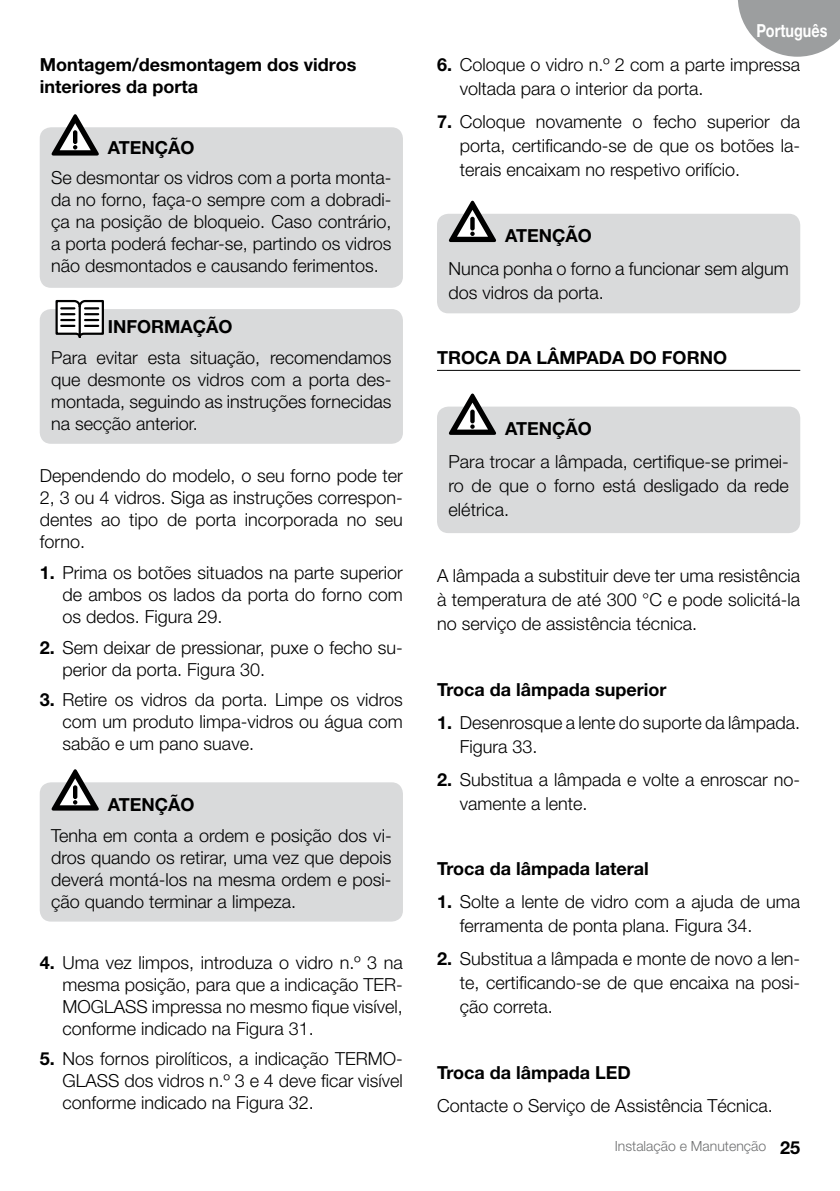
<style>
.page{position:relative;width:840px;height:1191px;background:#fff}
.page>*{position:absolute;margin:0;border:0;box-sizing:border-box;transform-origin:0 0}
.t1{font:300 18px/22px "Helvetica Neue";color:#000;text-align:justify}
.t2{font:700 18px/22px "Helvetica Neue";color:#000}
.t3{font:700 18px "Helvetica Neue";color:#fff;scale:.8 1}
.t4{font:300 14px "Helvetica Neue";color:#707172}
.s1{font-weight:700}
.s2{font-weight:700;font-size:18px;color:#000}
</style>
<div class="page">
<svg style="left:738px;top:0;width:101px;height:57px"></svg>
<div style="left:40px;top:782px;width:363px;height:139px;background:#d9dadb;border-radius:11px"></div>
<svg style="left:51px;top:769px;width:48px;height:41px"></svg>
<div style="left:40px;top:127px;width:363px;height:161px;background:#d9dadb;border-radius:11px"></div>
<svg style="left:51px;top:114px;width:48px;height:42px"></svg>
<div style="left:40px;top:309px;width:363px;height:135px;background:#d9dadb;border-radius:11px"></div>
<svg style="left:55px;top:300px;width:49px;height:38px"></svg>
<hr style="left:79px;top:306px;width:2px;height:31px;background:#000">
<div style="left:437px;top:214px;width:362px;height:99px;background:#d9dadb;border-radius:11px"></div>
<div style="left:437px;top:406px;width:362px;height:127px;background:#d9dadb;border-radius:11px"></div>
<svg style="left:448px;top:200px;width:48px;height:42px"></svg>
<svg style="left:448px;top:393px;width:48px;height:42px"></svg>
<hr style="left:437px;top:370px;width:362px;height:1px;background:#000">
<p class="t2" style="left:40px;top:53px;width:318px">Montagem/desmontagem dos vidros interiores da porta</p>
<p class="t2" style="left:108px;top:136px;width:88px">ATENÇÃO</p>
<p class="t1" style="left:51px;top:166px;width:342px">Se desmontar os vidros com a porta monta&shy;da no forno, faça-o sempre com a dobradi&shy;ça na posição de bloqueio. Caso contrário, a porta poderá fechar-se, partindo os vidros não desmontados e causando ferimentos.</p>
<p class="t2" style="left:108px;top:315px;width:20px">Informação</p>
<p class="t1" style="left:51px;top:346px;width:342px">Para evitar esta situação, recomendamos que desmonte os vidros com a porta des&shy;montada, seguindo as instruções fornecidas na secção anterior.</p>
<p class="t1" style="left:40px;top:464px;width:364px">Dependendo do modelo, o seu forno pode ter 2, 3 ou 4 vidros. Siga as instruções correspon&shy;dentes ao tipo de porta incorporada no seu forno.</p>
<p class="t1" style="left:62px;top:561px;width:342px;text-indent:-23px"><span class="s1">1.</span> Prima os botões situados na parte superior de ambos os lados da porta do forno com os dedos. Figura 29.</p>
<p class="t1" style="left:62px;top:635px;width:342px;text-indent:-23px"><span class="s1">2.</span> Sem deixar de pressionar, puxe o fecho su&shy;perior da porta. Figura 30.</p>
<p class="t1" style="left:62px;top:688px;width:342px;text-indent:-23px"><span class="s1">3.</span> Retire os vidros da porta. Limpe os vidros com um produto limpa-vidros ou água com sabão e um pano suave.</p>
<p class="t2" style="left:108px;top:793px;width:88px">ATENÇÃO</p>
<p class="t1" style="left:51px;top:823px;width:342px">Tenha em conta a ordem e posição dos vi&shy;dros quando os retirar, uma vez que depois deverá montá-los na mesma ordem e posi&shy;ção quando terminar a limpeza.</p>
<p class="t1" style="left:62px;top:950px;width:342px;text-indent:-23px"><span class="s1">4.</span> Uma vez limpos, introduza o vidro n.º 3 na mesma posição, para que a indicação TER-MOGLASS impressa no mesmo fique visível, conforme indicado na Figura 31.</p>
<p class="t1" style="left:62px;top:1047px;width:342px;text-indent:-23px"><span class="s1">5.</span> Nos fornos pirolíticos, a indicação TERMO-GLASS dos vidros n.º 3 e 4 deve ficar visível conforme indicado na Figura 32.</p>
<p class="t3" style="left:756px;top:19px;width:90px">Português</p>
<p class="t1" style="left:459px;top:52px;width:342px;line-height:24.2px;text-indent:-23px"><span class="s1">6.</span> Coloque o vidro n.º 2 com a parte impressa voltada para o interior da porta.</p>
<p class="t1" style="left:459px;top:109px;width:342px;line-height:24.2px;text-indent:-23px"><span class="s1">7.</span> Coloque novamente o fecho superior da porta, certificando-se de que os botões la&shy;terais encaixam no respetivo orifício.</p>
<p class="t2" style="left:505px;top:224px;width:88px">ATENÇÃO</p>
<p class="t1" style="left:448px;top:255px;width:342px;line-height:24.2px">Nunca ponha o forno a funcionar sem algum dos vidros da porta.</p>
<p class="t2" style="left:437px;top:346px;width:291px">TROCA DA LÂMPADA DO FORNO</p>
<p class="t2" style="left:505px;top:417px;width:88px">ATENÇÃO</p>
<p class="t1" style="left:448px;top:449px;width:342px;line-height:24.2px">Para trocar a lâmpada, certifique-se primei&shy;ro de que o forno está desligado da rede elétrica.</p>
<p class="t1" style="left:437px;top:563px;width:364px;line-height:24.2px">A lâmpada a substituir deve ter uma resistência à temperatura de até 300 °C e pode solicitá-la no serviço de assistência técnica.</p>
<p class="t2" style="left:437px;top:678px;width:231px">Troca da lâmpada superior</p>
<p class="t1" style="left:459px;top:709px;width:342px;line-height:24.2px;text-indent:-23px"><span class="s1">1.</span> Desenrosque a lente do suporte da lâmpada.<br>Figura 33.</p>
<p class="t1" style="left:459px;top:766px;width:342px;line-height:24.2px;text-indent:-23px"><span class="s1">2.</span> Substitua a lâmpada e volte a enroscar no&shy;vamente a lente.</p>
<p class="t2" style="left:437px;top:857px;width:213px">Troca da lâmpada lateral</p>
<p class="t1" style="left:459px;top:889px;width:342px;line-height:24.2px;text-indent:-23px"><span class="s1">1.</span> Solte a lente de vidro com a ajuda de uma ferramenta de ponta plana. Figura 34.</p>
<p class="t1" style="left:459px;top:946px;width:342px;line-height:24.2px;text-indent:-23px"><span class="s1">2.</span> Substitua a lâmpada e monte de novo a len&shy;te, certificando-se de que encaixa na posi&shy;ção correta.</p>
<p class="t2" style="left:437px;top:1061px;width:195px">Troca da lâmpada LED</p>
<p class="t1" style="left:437px;top:1093px;width:337px">Contacte o Serviço de Assistência Técnica.</p>
<p class="t4" style="left:614px;top:1137px;width:187px">Instalação e Manutenção <span class="s2">25</span></p>
</div>
